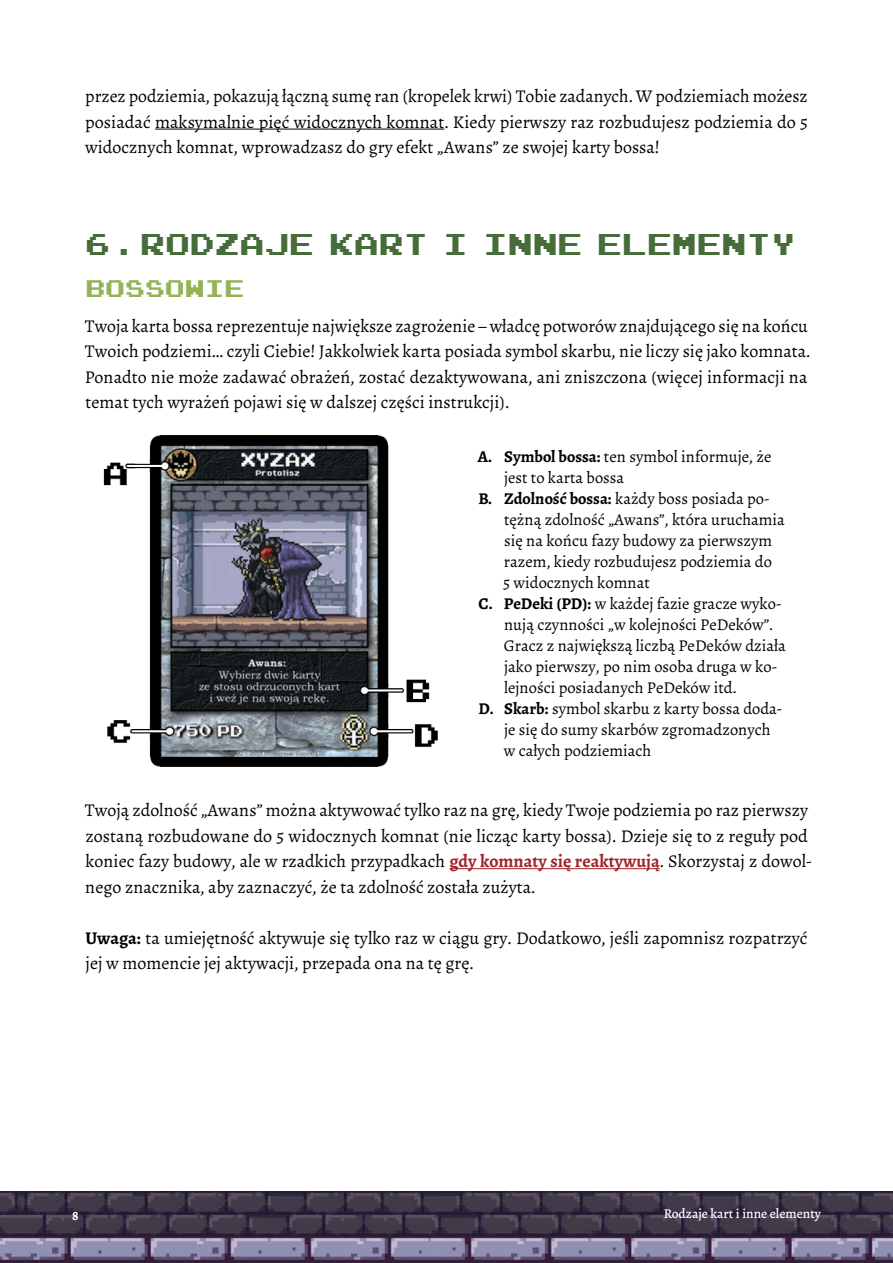
<style>
.page{position:relative;width:893px;height:1263px;background:#fff}
.page>*{position:absolute;margin:0;border:0;box-sizing:border-box;transform-origin:0 0}
.t1{font:30px "Joystix Monospace";color:#466d39}
.H2_NEXT{font:24px "Joystix Monospace";color:#94b256}
.p4{font:18px/25.5px "Alegreya";color:#000}
.p4_no_indent{font:18px/25.5px "Alegreya";color:#000}
.t2{font:16.5px/21px "Alegreya";color:#000}
.t3{font:500 13.5px "Alegreya";color:#fff}
.t4{font:700 13.5px "Alegreya";color:#fff}
.s1{font-weight:700}
.s2{font-weight:700;color:#a32429}
</style>
<div class="page">
<img style="left:0;top:1191px;width:893px;height:72px">
<hr style="left:155px;top:129px;width:289px;height:1px;background:#000">
<hr style="left:449px;top:868px;width:211px;height:1px;background:#a32429">
<img style="left:103px;top:435px;width:335px;height:331px">
<p class="p4" style="left:85px;top:83px;width:724px;text-align:justify">przez podziemia, pokazują łączną sumę ran (kropelek krwi) Tobie zadanych. W podziemiach możesz posiadać maksymalnie pięć widocznych komnat. Kiedy pierwszy raz rozbudujesz podziemia do 5 widocznych komnat, wprowadzasz do gry efekt „Awans” ze swojej karty bossa!</p>
<p class="t1" style="left:85px;top:222px;width:712px">6.RODZAJE KART I INNE ELEMENTY</p>
<p class="H2_NEXT" style="left:85px;top:270px;width:160px">BOSSOWIE</p>
<p class="p4_no_indent" style="left:85px;top:313px;width:727px">Twoja karta bossa reprezentuje największe zagrożenie – władcę potworów znajdującego się na końcu Twoich podziemi… czyli Ciebie! Jakkolwiek karta posiada symbol skarbu, nie liczy się jako komnata.<br>Ponadto nie może zadawać obrażeń, zostać dezaktywowana, ani zniszczona (więcej informacji na temat tych wyrażeń pojawi się w dalszej części instrukcji).</p>
<p class="t2" style="left:504px;top:446px;width:269px;text-indent:-26px"><span class="s1">A. Symbol bossa:</span> ten symbol informuje, że jest to karta bossa</p>
<p class="t2" style="left:503px;top:488px;width:283px;text-indent:-25px"><span class="s1">B. Zdolność bossa:</span> każdy boss posiada po&shy;tężną zdolność „Awans”, która uruchamia się na końcu fazy budowy za pierwszym razem, kiedy rozbudujesz podziemia do<br>5 widocznych komnat</p>
<p class="t2" style="left:504px;top:593px;width:284px;text-indent:-25px"><span class="s1">C. PeDeki (PD):</span> w każdej fazie gracze wyko&shy;nują czynności „w kolejności PeDeków”.<br>Gracz z największą liczbą PeDeków działa jako pierwszy, po nim osoba druga w ko&shy;lejności posiadanych PeDeków itd.</p>
<p class="t2" style="left:504px;top:698px;width:280px;text-indent:-26px"><span class="s1">D. Skarb:</span> symbol skarbu z karty bossa doda&shy;je się do sumy skarbów zgromadzonych w całych podziemiach</p>
<p class="p4" style="left:85px;top:797px;width:728px">Twoją zdolność „Awans” można aktywować tylko raz na grę, kiedy Twoje podziemia po raz pierwszy zostaną rozbudowane do 5 widocznych komnat (nie licząc karty bossa). Dzieje się to z reguły pod koniec fazy budowy, ale w rzadkich przypadkach <span class="s2">gdy komnaty się reaktywują</span>. Skorzystaj z dowol&shy;nego znacznika, aby zaznaczyć, że ta zdolność została zużyta.</p>
<p class="p4" style="left:85px;top:925px;width:724px"><span class="s1">Uwaga:</span> ta umiejętność aktywuje się tylko raz w ciągu gry. Dodatkowo, jeśli zapomnisz rozpatrzyć jej w momencie jej aktywacji, przepada ona na tę grę.</p>
<p class="t4" style="left:72px;top:1207px;width:8px">8</p>
<p class="t3" style="left:664px;top:1204px;width:159px">Rodzaje kart i inne elementy</p>
</div>
